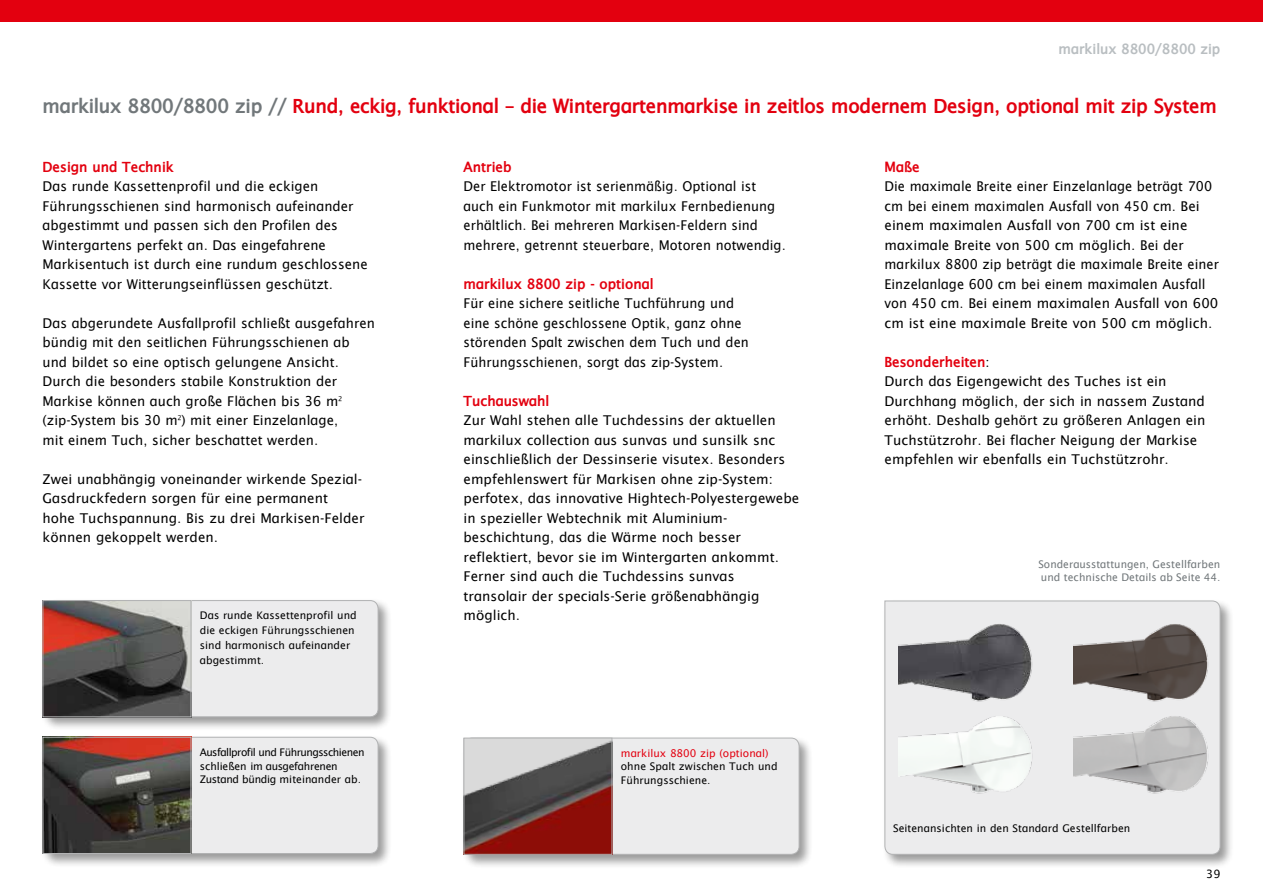
<style>
.page{position:relative;width:1263px;height:893px;background:#fff}
.page>*{position:absolute;margin:0;border:0;box-sizing:border-box;transform-origin:0 0}
.t1{font:700 18.75px "markitype";letter-spacing:-.015em;color:#e3000f}
.t2{font:13.5px/19.5px "markitype";color:#000}
.t3{font:13.5px/19.5px "markitype";color:#000;scale:.96 1}
.t4{font:700 13.5px "markitype";color:#e3000f}
.t5{font:700 13.5px "markitype";color:#b9bec1}
.t6{font:11.25px "markitype";color:#000}
.t7{font:10.5px/15px "markitype";color:#000}
.t8{font:10.5px/13.8px "markitype";letter-spacing:-.03em;color:#000}
.t9{font:10.5px/12.6px "markitype";color:#71777a}
.t10{font:10.5px "markitype";color:#e3000f}
.s1{color:#71777a}
.s2{font-weight:700;color:#e3000f}
</style>
<div class="page">
<div style="left:40px;top:735px;width:353px;height:133px;background:#000;opacity:.4"></div>
<div style="left:43px;top:737px;width:335px;height:116px;background:#ececed;border-radius:8px"></div>
<div style="left:43px;top:737px;width:335px;height:117px;border:1px solid #b1b2b3;border-radius:8px"></div>
<img style="left:45px;top:739px;width:144px;height:113px">
<div style="left:43px;top:737px;width:148px;height:117px;border:1px solid #b1b2b3"></div>
<div style="left:461px;top:736px;width:353px;height:133px;background:#000;opacity:.4"></div>
<div style="left:464px;top:738px;width:335px;height:116px;background:#ececed;border-radius:8px"></div>
<div style="left:463px;top:738px;width:336px;height:117px;border:1px solid #b1b2b3;border-radius:8px"></div>
<img style="left:465px;top:740px;width:145px;height:113px">
<div style="left:463px;top:738px;width:149px;height:117px;border:1px solid #b1b2b3"></div>
<div style="left:40px;top:598px;width:353px;height:134px;background:#000;opacity:.4"></div>
<div style="left:43px;top:601px;width:335px;height:116px;background:#ececed;border-radius:8px"></div>
<div style="left:43px;top:600px;width:335px;height:117px;border:1px solid #b1b2b3;border-radius:8px"></div>
<img style="left:45px;top:602px;width:144px;height:113px">
<div style="left:43px;top:600px;width:148px;height:117px;border:1px solid #b1b2b3"></div>
<div style="left:882px;top:599px;width:353px;height:270px;background:#000;opacity:.4"></div>
<svg style="left:884px;top:600px;width:337px;height:255px;background:#e8e8e9"></svg>
<img style="left:1074px;top:610px;width:141px;height:92px">
<img style="left:898px;top:610px;width:141px;height:92px">
<img style="left:1074px;top:702px;width:141px;height:113px">
<img style="left:898px;top:702px;width:141px;height:113px">
<div style="left:0;top:0;width:1263px;height:21px;background:#e3000f"></div>
<p class="t5" style="left:1058px;top:38px;width:164px">markilux 8800/8800 zip</p>
<h1 class="t1" style="left:43px;top:91px;width:1176px"><span class="s1">markilux 8800/8800 zip //</span> Rund, eckig, funktional – die Wintergartenmarkise in zeitlos modernem Design, optional mit zip System</h1>
<p class="t4" style="left:43px;top:156px;width:133px">Design und Technik</p>
<p class="t2" style="left:43px;top:176px;width:327px">Das runde Kassettenprofil und die eckigen Führungsschienen sind harmonisch aufeinander abgestimmt und passen sich den Profilen des Wintergartens perfekt an. Das eingefahrene Markisentuch ist durch eine rundum geschlossene Kassette vor Witterungseinflüssen geschützt.</p>
<p class="t2" style="left:43px;top:313px;width:334px">Das abgerundete Ausfallprofil schließt ausgefahren bündig mit den seitlichen Führungsschienen ab und bildet so eine optisch gelungene Ansicht.<br>Durch die besonders stabile Konstruktion der Markise können auch große Flächen bis 36 m² (zip-System bis 30 m²) mit einer Einzelanlage,<br>mit einem Tuch, sicher beschattet werden.</p>
<p class="t2" style="left:43px;top:469px;width:324px">Zwei unabhängig voneinander wirkende Spezial-Gasdruckfedern sorgen für eine permanent<br>hohe Tuchspannung. Bis zu drei Markisen-Felder können gekoppelt werden.</p>
<p class="t7" style="left:200px;top:608px;width:158px">Das runde Kassettenprofil und die eckigen Führungsschienen sind harmonisch aufeinander abgestimmt.</p>
<p class="t4" style="left:463px;top:156px;width:50px">Antrieb</p>
<p class="t3" style="left:463px;top:176px;width:337px">Der Elektromotor ist serienmäßig. Optional ist auch ein Funkmotor mit markilux Fernbedienung erhältlich. Bei mehreren Markisen-Feldern sind mehrere, getrennt steuerbare, Motoren notwendig.</p>
<p class="t4" style="left:463px;top:273px;width:192px">markilux 8800 zip - optional</p>
<p class="t3" style="left:463px;top:293px;width:299px">Für eine sichere seitliche Tuchführung und eine schöne geschlossene Optik, ganz ohne störenden Spalt zwischen dem Tuch und den Führungsschienen, sorgt das zip-System.</p>
<p class="t4" style="left:463px;top:390px;width:87px">Tuchauswahl</p>
<p class="t2" style="left:463px;top:410px;width:337px">Zur Wahl stehen alle Tuchdessins der aktuellen markilux collection aus sunvas und sunsilk snc einschließlich der Dessinserie visutex. Besonders empfehlenswert für Markisen ohne zip-System: perfotex, das innovative Hightech-Polyestergewebe in spezieller Webtechnik mit Aluminium&shy;beschichtung, das die Wärme noch besser reflektiert, bevor sie im Wintergarten ankommt.<br>Ferner sind auch die Tuchdessins sunvas transolair der specials-Serie größenabhängig möglich.</p>
<p class="t8" style="left:200px;top:745px;width:166px">Ausfallprofil und Führungsschienen schließen im ausgefahrenen<br>Zustand bündig miteinander ab.</p>
<p class="t10" style="left:621px;top:744px;width:149px">markilux 8800 zip (optional)</p>
<p class="t7" style="left:621px;top:760px;width:158px;line-height:13.8px">ohne Spalt zwischen Tuch und<br>Führungsschiene.</p>
<p class="t4" style="left:884px;top:156px;width:37px">Maße</p>
<p class="t3" style="left:884px;top:176px;width:350px">Die maximale Breite einer Einzelanlage beträgt 700 cm bei einem maximalen Ausfall von 450 cm. Bei einem maximalen Ausfall von 700 cm ist eine maximale Breite von 500 cm möglich. Bei der markilux 8800 zip beträgt die maximale Breite einer Einzelanlage 600 cm bei einem maximalen Ausfall von 450 cm. Bei einem maximalen Ausfall von 600 cm ist eine maximale Breite von 500 cm möglich.</p>
<p class="t2" style="left:884px;top:352px;width:322px"><span class="s2">Besonderheiten</span>:<br>Durch das Eigengewicht des Tuches ist ein Durchhang möglich, der sich in nassem Zustand erhöht. Deshalb gehört zu größeren Anlagen ein Tuchstützrohr. Bei flacher Neigung der Markise empfehlen wir ebenfalls ein Tuchstützrohr.</p>
<p class="t9" style="left:1038px;top:558px;width:184px">Sonderausstattungen, Gestellfarben und technische Details ab Seite 44.</p>
<p class="t7" style="left:893px;top:820px;width:239px">Seitenansichten in den Standard Gestellfarben</p>
<p class="t6" style="left:1206px;top:865px;width:16px">39</p>
</div>
